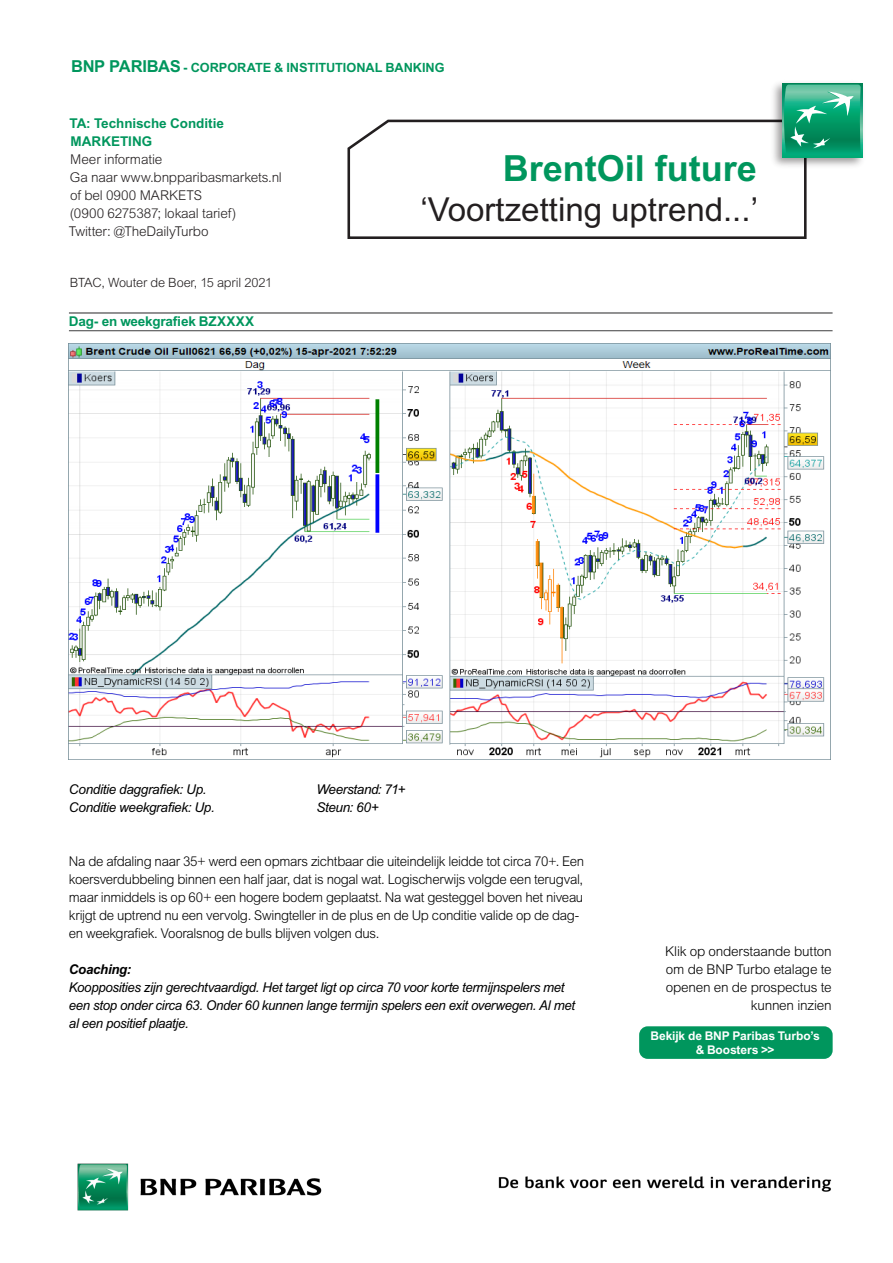
<style>
.page{position:relative;width:893px;height:1263px;background:#fff}
.page>*{position:absolute;margin:0;border:0;box-sizing:border-box;transform-origin:0 0}
.Réf_8_couv{font:700 36px "Arial MT Std";color:#00965d}
.Réf_8_couv-2{font:33px "Arial MT Std";color:#231f20}
.Body{font:300 13.5px/18px "Arial MT Std";letter-spacing:-.025em;color:#000}
.Body-2{font:italic 13.5px/18px "Arial MT Std";letter-spacing:-.025em;color:#000}
.Intro_text_14_16pt{font:300 13.5px/18px "Arial MT Std";letter-spacing:-.015em;color:#231f20}
.Bullet_points_level{font:300 13.5px/18px "Arial MT Std";letter-spacing:-.015em;color:#000;text-align:right}
.Subheading_level_1_9{font:700 13.5px "Arial MT Std";letter-spacing:-.005em;color:#00965d}
.Basisalinea{font:700 13.5px "Arial MT Std";letter-spacing:-.01em;color:#00965d}
.Subheading_level_1_9-2{font:300 13.5px "Arial MT Std";letter-spacing:-.01em;color:#231f20}
.Business_area_8_5_9p{font:700 12.75px "Arial MT Std";letter-spacing:-.005em;color:#00965d}
.Business_area_8_5_9p-2{font:300 12.75px "Arial MT Std";letter-spacing:-.01em;color:#231f20}
.t1{font:700 12px/14.4px "Arial MT Std";letter-spacing:-.01em;color:#fff;text-align:center}
.s1{font-size:16.5px}
.s2{font-weight:700}
</style>
<div class="page">
<img style="left:498px;top:1176px;width:334px;height:16px">
<img style="left:77px;top:1163px;width:245px;height:48px">
<hr style="left:69px;top:312px;width:764px;height:2px;background:#3e3e3f">
<hr style="left:69px;top:330px;width:764px;height:1px;background:#3e3e3f">
<img style="left:69px;top:343px;width:762px;height:416px">
<div style="left:639px;top:1026px;width:194px;height:33px;background:#00965d;border-radius:9px"></div>
<svg style="left:347px;top:119px;width:460px;height:120px"></svg>
<img style="left:768px;top:83px;width:95px;height:88px">
<div style="left:783px;top:83px;width:79px;height:75px;background:linear-gradient(to right,#00ab78,#00ab78)"></div>
<svg style="left:784px;top:85px;width:77px;height:70px;background:#2cab82"></svg>
<p class="Business_area_8_5_9p" style="left:71px;top:60px;width:375px"><span class="s1">BNP PARIBAS</span> - CORPORATE &amp; INSTITUTIONAL BANKING</p>
<p class="Subheading_level_1_9" style="left:69px;top:116px;width:156px">TA: Technische Conditie</p>
<p class="Subheading_level_1_9" style="left:71px;top:134px;width:83px">MARKETING</p>
<p class="Subheading_level_1_9-2" style="left:70px;top:152px;width:94px">Meer informatie</p>
<p class="Intro_text_14_16pt" style="left:69px;top:169px;width:214px">Ga naar www.bnpparibasmarkets.nl of bel 0900 MARKETS<br>(0900 6275387; lokaal tarief)<br>Twitter: @TheDailyTurbo</p>
<p class="Business_area_8_5_9p-2" style="left:70px;top:275px;width:204px">BTAC, Wouter de Boer, 15 april 2021</p>
<p class="Basisalinea" style="left:69px;top:314px;width:187px">Dag- en weekgrafiek BZXXXX</p>
<p class="Réf_8_couv" style="left:503px;top:147px;width:256px">BrentOil future</p>
<p class="Réf_8_couv-2" style="left:420px;top:190px;width:339px">‘Voortzetting uptrend...’</p>
<p class="Body-2" style="left:69px;top:780px;width:139px">Conditie daggrafiek: Up.</p>
<p class="Body-2" style="left:69px;top:798px;width:147px">Conditie weekgrafiek: Up.</p>
<p class="Body-2" style="left:316px;top:780px;width:91px">Weerstand: 71+</p>
<p class="Body-2" style="left:316px;top:798px;width:64px">Steun: 60+</p>
<p class="Body" style="left:69px;top:853px;width:517px">Na de afdaling naar 35+ werd een opmars zichtbaar die uiteindelijk leidde tot circa 70+. Een koersverdubbeling binnen een half jaar, dat is nogal wat. Logischerwijs volgde een terugval, maar inmiddels is op 60+ een hogere bodem geplaatst. Na wat gesteggel boven het niveau krijgt de uptrend nu een vervolg. Swingteller in de plus en de Up conditie valide op de dag&shy;en weekgrafiek. Vooralsnog de bulls blijven volgen dus.</p>
<p class="Body-2" style="left:69px;top:960px;width:508px"><span class="s2">Coaching:<br></span>Koopposities zijn gerechtvaardigd. Het target ligt op circa 70 voor korte termijnspelers met een stop onder circa 63. Onder 60 kunnen lange termijn spelers een exit overwegen. Al met al een positief plaatje.</p>
<p class="Bullet_points_level" style="left:665px;top:942px;width:168px">Klik op onderstaande button om de BNP Turbo etalage te openen en de prospectus te kunnen inzien</p>
<p class="t1" style="left:651px;top:1028px;width:171px">Bekijk de BNP Paribas Turbo’s &amp; Boosters &gt;&gt;</p>
</div>
